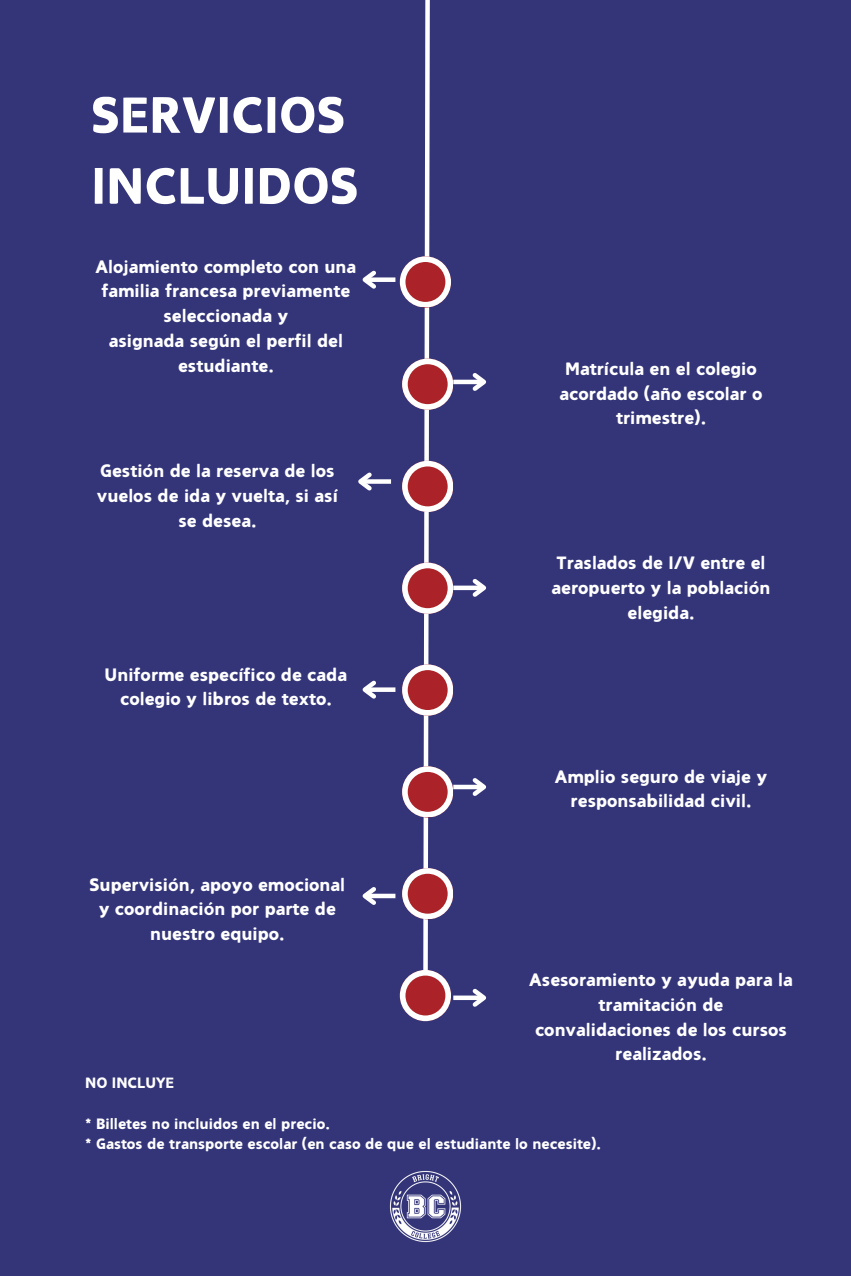
<style>
.page{position:relative;width:851px;height:1276px;background:#fff}
.page>*{position:absolute;margin:0;border:0;box-sizing:border-box;transform-origin:0 0}
.t1{font:900 51px/70.8px "Canva Dainty";color:#fff}
.t2{font:900 18px/24.8px "Canva Dainty";color:#fff;text-align:center}
.t3{font:900 15px "Canva Dainty";color:#fff}
</style>
<div class="page">
<div style="left:0;top:0;width:850px;height:1276px;background:#343579"></div>
<svg style="left:400px;top:0;width:52px;height:1022px"></svg>
<hr style="left:453px;top:380px;width:31px;height:4px;background:#fff">
<svg style="left:468px;top:373px;width:18px;height:18px"></svg>
<div style="left:453px;top:585px;width:31px;height:5px;background:#fff"></div>
<svg style="left:468px;top:579px;width:19px;height:18px"></svg>
<hr style="left:453px;top:785px;width:31px;height:4px;background:#fff">
<svg style="left:468px;top:778px;width:18px;height:18px"></svg>
<div style="left:453px;top:995px;width:31px;height:5px;background:#fff"></div>
<svg style="left:468px;top:988px;width:19px;height:19px"></svg>
<div style="left:365px;top:277px;width:30px;height:5px;background:#fff"></div>
<svg style="left:362px;top:270px;width:18px;height:19px"></svg>
<div style="left:360px;top:479px;width:31px;height:5px;background:#fff"></div>
<svg style="left:358px;top:472px;width:18px;height:19px"></svg>
<div style="left:365px;top:687px;width:30px;height:5px;background:#fff"></div>
<svg style="left:362px;top:680px;width:18px;height:19px"></svg>
<hr style="left:365px;top:894px;width:30px;height:4px;background:#fff">
<svg style="left:362px;top:887px;width:18px;height:18px"></svg>
<img style="left:390px;top:1170px;width:72px;height:73px">
<p class="t1" style="left:91px;top:80px;width:269px">SERVICIOS<br>INCLUIDOS</p>
<h1 class="t2" style="left:96px;top:254px;width:262px">Alojamiento completo con una familia francesa previamente seleccionada y<br>asignada según el perfil del estudiante.</h1>
<p class="t2" style="left:97px;top:458px;width:242px">Gestión de la reserva de los vuelos de ida y vuelta, si así se desea.</p>
<p class="t2" style="left:105px;top:662px;width:244px">Uniforme específico de cada colegio y libros de texto.</p>
<p class="t2" style="left:89px;top:872px;width:257px">Supervisión, apoyo emocional y coordinación por parte de nuestro equipo.</p>
<h2 class="t2" style="left:559px;top:356px;width:204px">Matrícula en el colegio acordado (año escolar o trimestre).</h2>
<h2 class="t2" style="left:551px;top:550px;width:220px">Traslados de I/V entre el aeropuerto y la población elegida.</h2>
<h2 class="t2" style="left:555px;top:764px;width:214px">Amplio seguro de viaje y responsabilidad civil.</h2>
<h2 class="t2" style="left:529px;top:967px;width:265px">Asesoramiento y ayuda para la tramitación de convalidaciones de los cursos realizados.</h2>
<p class="t3" style="left:85px;top:1075px;width:90px">NO INCLUYE</p>
<h2 class="t3" style="left:85px;top:1115px;width:246px">* Billetes no incluidos en el precio.</h2>
<p class="t3" style="left:85px;top:1136px;width:517px">* Gastos de transporte escolar (en caso de que el estudiante lo necesite).</p>
</div>
